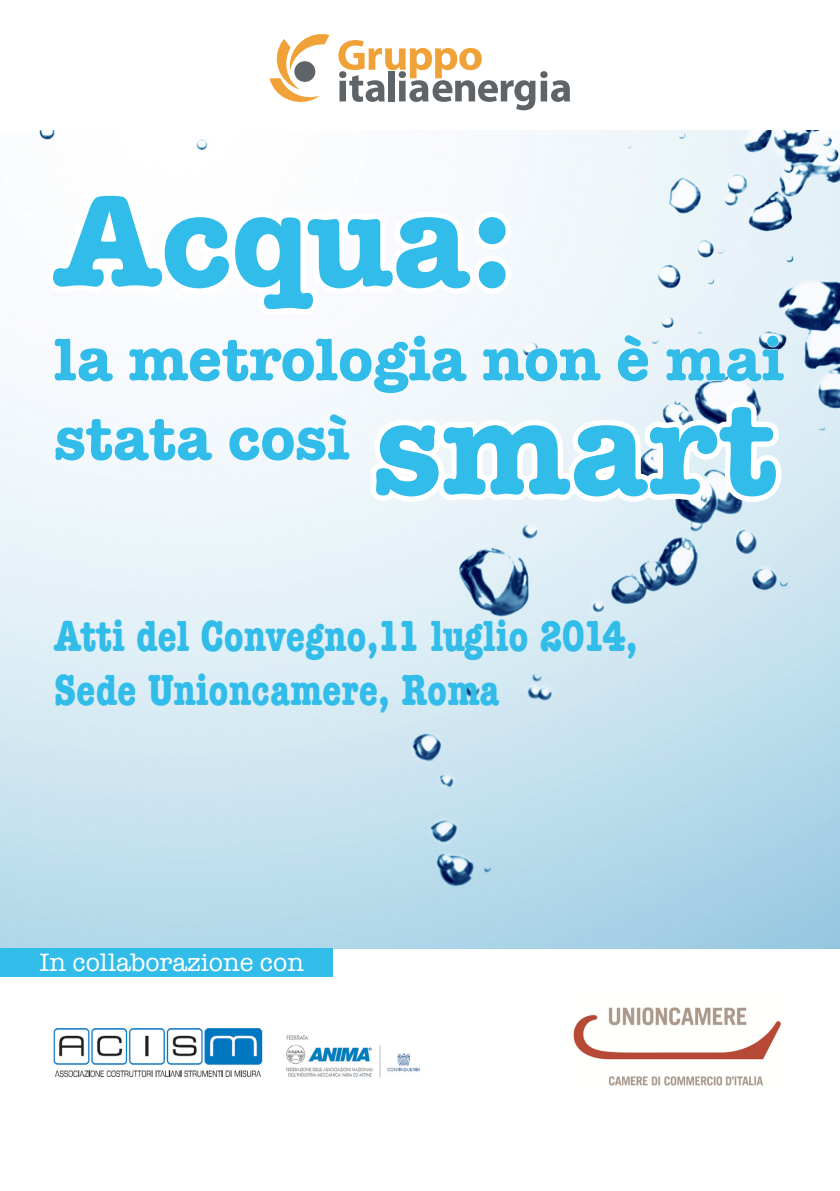
<style>
.page{position:relative;width:840px;height:1191px;background:#fff}
.page>*{position:absolute;margin:0;border:0;box-sizing:border-box;transform-origin:0 0}
.t1{font:700 133.2px "American Typewriter";color:#32bce9}
.t2{font:700 61.8px/79px "American Typewriter";color:#32bce9}
.t3{font:700 condensed 44.8px/53.8px "American Typewriter";color:#32bce9}
.t4{font:26px "American Typewriter";color:#fff}
.s1{font-size:133.2px}
</style>
<div class="page">
<img style="left:0;top:130px;width:839px;height:818px">
<svg style="left:42px;top:168px;width:474px;height:153px"></svg>
<svg style="left:54px;top:334px;width:734px;height:189px"></svg>
<svg style="left:338px;top:40px;width:232px;height:70px"></svg>
<svg style="left:269px;top:34px;width:60px;height:68px"></svg>
<div style="left:294px;top:61px;width:21px;height:21px;background:#5e6468;border-radius:50%"></div>
<img style="left:53px;top:1028px;width:366px;height:50px">
<img style="left:573px;top:1007px;width:208px;height:79px">
<div style="left:0;top:948px;width:333px;height:29px;background:#32bce9"></div>
<h1 class="t1" style="left:54px;top:126px;width:461px">Acqua:</h1>
<h2 class="t2" style="left:54px;top:317px;width:730px">la metrologia non è mai stata così <span class="s1">smart</span></h2>
<p class="t3" style="left:54px;top:608px;width:584px">Atti del Convegno,11 luglio 2014,<br>Sede Unioncamere, Roma</p>
<p class="t4" style="left:39px;top:942px;width:266px">In collaborazione con</p>
</div>
